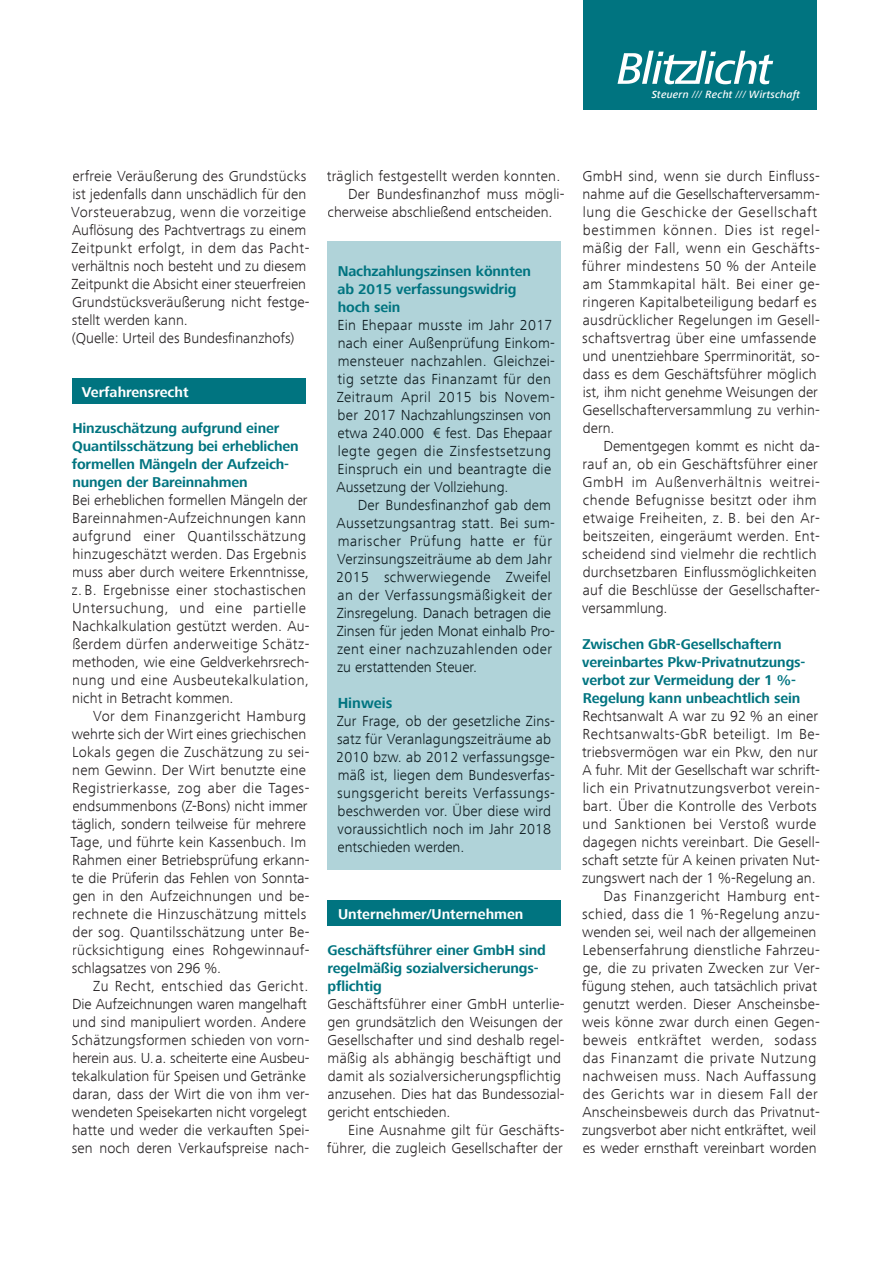
<style>
.page{position:relative;width:893px;height:1263px;background:#fff}
.page>*{position:absolute;margin:0;border:0;box-sizing:border-box;transform-origin:0 0}
.t1{font:300 15px/18px "Frutiger Next Com";letter-spacing:.01em;color:#231f20}
.t2{font:300 15px/18px "Frutiger Next Com";letter-spacing:.01em;color:#0c191d}
.t3{font:700 15px "Frutiger Next Com";color:#007480}
.t4{font:700 14.7px/18px "Frutiger Next Com";letter-spacing:-.01em;color:#007480}
.t5{font:700 14.7px "Frutiger Next Com";color:#fff}
.t6{font:italic 500 10.8px "Frutiger Next Com";letter-spacing:.02em;color:#fff}
.s1{font-weight:400}
</style>
<div class="page">
<div style="left:72px;top:379px;width:234px;height:25px;background:#007480"></div>
<div style="left:327px;top:901px;width:234px;height:25px;background:#007480"></div>
<div style="left:327px;top:241px;width:234px;height:628px;background:#b0d3d9"></div>
<div style="left:583px;top:0;width:233px;height:110px;background:#007480"></div>
<svg style="left:617px;top:51px;width:156px;height:33px"></svg>
<p class="t6" style="left:652px;top:88px;width:150px">Steuern <span class="s1">///</span> Recht <span class="s1">///</span> Wirtschaft</p>
<p class="t1" style="left:71px;top:167px;width:240px">erfreie Veräußerung des Grundstücks ist jedenfalls dann unschädlich für den Vorsteuerabzug, wenn die vorzeitige Auflösung des Pachtvertrags zu einem Zeitpunkt erfolgt, in dem das Pacht&shy;verhältnis noch besteht und zu diesem Zeitpunkt die Absicht einer steuerfreien Grundstücksveräußerung nicht festge&shy;stellt werden kann.<br>(Quelle: Urteil des Bundesfinanzhofs)</p>
<p class="t5" style="left:82px;top:383px;width:108px">Verfahrensrecht</p>
<p class="t4" style="left:72px;top:419px;width:228px">Hinzuschätzung aufgrund einer<br>Quantilsschätzung bei erheblichen formellen Mängeln der Aufzeich&shy;nungen der Bareinnahmen</p>
<p class="t1" style="left:72px;top:491px;width:239px">Bei erheblichen formellen Mängeln der Bareinnahmen-Aufzeichnungen kann aufgrund einer Quantilsschätzung hinzugeschätzt werden. Das Ergebnis muss aber durch weitere Erkenntnisse, z. B. Ergebnisse einer stochastischen Untersuchung, und eine partielle Nachkalkulation gestützt werden. Au&shy;ßerdem dürfen anderweitige Schätz&shy;methoden, wie eine Geldverkehrsrech&shy;nung und eine Ausbeutekalkulation, nicht in Betracht kommen.</p>
<p class="t1" style="left:71px;top:707px;width:240px;text-indent:23px">Vor dem Finanzgericht Hamburg wehrte sich der Wirt eines griechischen Lokals gegen die Zuschätzung zu sei&shy;nem Gewinn. Der Wirt benutzte eine Registrierkasse, zog aber die Tages&shy;endsummenbons (Z-Bons) nicht immer täglich, sondern teilweise für mehrere Tage, und führte kein Kassenbuch. Im Rahmen einer Betriebsprüfung erkann&shy;te die Prüferin das Fehlen von Sonnta&shy;gen in den Aufzeichnungen und be&shy;rechnete die Hinzuschätzung mittels der sog. Quantilsschätzung unter Be&shy;rücksichtigung eines Rohgewinnauf&shy;schlagsatzes von 296 %.</p>
<p class="t1" style="left:72px;top:977px;width:239px;text-indent:22px">Zu Recht, entschied das Gericht.<br>Die Aufzeichnungen waren mangelhaft und sind manipuliert worden. Andere Schätzungsformen schieden von vorn&shy;herein aus. U. a. scheiterte eine Ausbeu&shy;tekalkulation für Speisen und Getränke daran, dass der Wirt die von ihm ver&shy;wendeten Speisekarten nicht vorgelegt hatte und weder die verkauften Spei&shy;sen noch deren Verkaufspreise nach-</p>
<p class="t1" style="left:327px;top:167px;width:235px">träglich festgestellt werden konnten.</p>
<p class="t1" style="left:348px;top:185px;width:218px">Der Bundesfinanzhof muss mögli-</p>
<p class="t1" style="left:328px;top:203px;width:227px">cherweise abschließend entscheiden.</p>
<p class="t4" style="left:338px;top:262px;width:195px">Nachzahlungszinsen könnten ab 2015 verfassungswidrig hoch sein</p>
<p class="t2" style="left:337px;top:316px;width:220px">Ein Ehepaar musste im Jahr 2017 nach einer Außenprüfung Einkom&shy;mensteuer nachzahlen. Gleichzei&shy;tig setzte das Finanzamt für den<br>Zeitraum April 2015 bis Novem&shy;ber 2017 Nachzahlungszinsen von etwa 240.000 € fest. Das Ehepaar legte gegen die Zinsfestsetzung<br>Einspruch ein und beantragte die<br>Aussetzung der Vollziehung.</p>
<p class="t2" style="left:336px;top:496px;width:220px;text-indent:22px">Der Bundesfinanzhof gab dem<br>Aussetzungsantrag statt. Bei sum&shy;marischer Prüfung hatte er für<br>Verzinsungszeiträume ab dem Jahr<br>2015 schwerwiegende Zweifel an der Verfassungsmäßigkeit der<br>Zinsregelung. Danach betragen die<br>Zinsen für jeden Monat einhalb Pro&shy;zent einer nachzuzahlenden oder zu erstattenden Steuer.</p>
<p class="t3" style="left:338px;top:694px;width:56px">Hinweis</p>
<p class="t2" style="left:336px;top:712px;width:220px">Zur Frage, ob der gesetzliche Zins&shy;satz für Veranlagungszeiträume ab<br>2010 bzw. ab 2012 verfassungsge&shy;mäß ist, liegen dem Bundesverfas&shy;sungsgericht bereits Verfassungs&shy;beschwerden vor. Über diese wird voraussichtlich noch im Jahr 2018 entschieden werden.</p>
<p class="t5" style="left:338px;top:905px;width:187px">Unternehmer/Unternehmen</p>
<p class="t4" style="left:327px;top:941px;width:220px">Geschäftsführer einer GmbH sind regelmäßig sozialversicherungs&shy;pflichtig</p>
<p class="t1" style="left:327px;top:995px;width:239px">Geschäftsführer einer GmbH unterlie&shy;gen grundsätzlich den Weisungen der Gesellschafter und sind deshalb regel&shy;mäßig als abhängig beschäftigt und damit als sozialversicherungspflichtig anzusehen. Dies hat das Bundessozial&shy;gericht entschieden.</p>
<p class="t1" style="left:327px;top:1121px;width:239px;text-align:right">Eine Ausnahme gilt für Geschäfts&shy;führer, die zugleich Gesellschafter der</p>
<p class="t1" style="left:582px;top:167px;width:239px">GmbH sind, wenn sie durch Einfluss&shy;nahme auf die Gesellschafterversamm&shy;lung die Geschicke der Gesellschaft bestimmen können. Dies ist regel&shy;mäßig der Fall, wenn ein Geschäfts&shy;führer mindestens 50 % der Anteile am Stammkapital hält. Bei einer ge&shy;ringeren Kapitalbeteiligung bedarf es ausdrücklicher Regelungen im Gesell&shy;schaftsvertrag über eine umfassende und unentziehbare Sperrminorität, so&shy;dass es dem Geschäftsführer möglich ist, ihm nicht genehme Weisungen der Gesellschafterversammlung zu verhin&shy;dern.</p>
<p class="t1" style="left:582px;top:437px;width:239px;text-indent:21px">Dementgegen kommt es nicht da&shy;rauf an, ob ein Geschäftsführer einer GmbH im Außenverhältnis weitrei&shy;chende Befugnisse besitzt oder ihm etwaige Freiheiten, z. B. bei den Ar&shy;beitszeiten, eingeräumt werden. Ent&shy;scheidend sind vielmehr die rechtlich durchsetzbaren Einflussmöglichkeiten auf die Beschlüsse der Gesellschafter&shy;versammlung.</p>
<p class="t4" style="left:582px;top:635px;width:225px">Zwischen GbR-Gesellschaftern vereinbartes Pkw-Privatnutzungs&shy;verbot zur Vermeidung der 1 %-<br>Regelung kann unbeachtlich sein</p>
<p class="t1" style="left:582px;top:707px;width:239px;text-align:right">Rechtsanwalt A war zu 92 % an einer Rechtsanwalts-GbR beteiligt. Im Be&shy;triebsvermögen war ein Pkw, den nur A fuhr. Mit der Gesellschaft war schrift&shy;lich ein Privatnutzungsverbot verein&shy;bart. Über die Kontrolle des Verbots und Sanktionen bei Verstoß wurde dagegen nichts vereinbart. Die Gesell&shy;schaft setzte für A keinen privaten Nut&shy;zungswert nach der 1 %-Regelung an.<br>Das Finanzgericht Hamburg ent&shy;schied, dass die 1 %-Regelung anzu&shy;wenden sei, weil nach der allgemeinen Lebenserfahrung dienstliche Fahrzeu&shy;ge, die zu privaten Zwecken zur Ver&shy;fügung stehen, auch tatsächlich privat genutzt werden. Dieser Anscheinsbe&shy;weis könne zwar durch einen Gegen&shy;beweis entkräftet werden, sodass das Finanzamt die private Nutzung nachweisen muss. Nach Auffassung des Gerichts war in diesem Fall der Anscheinsbeweis durch das Privatnut&shy;zungsverbot aber nicht entkräftet, weil es weder ernsthaft vereinbart worden</p>
</div>
